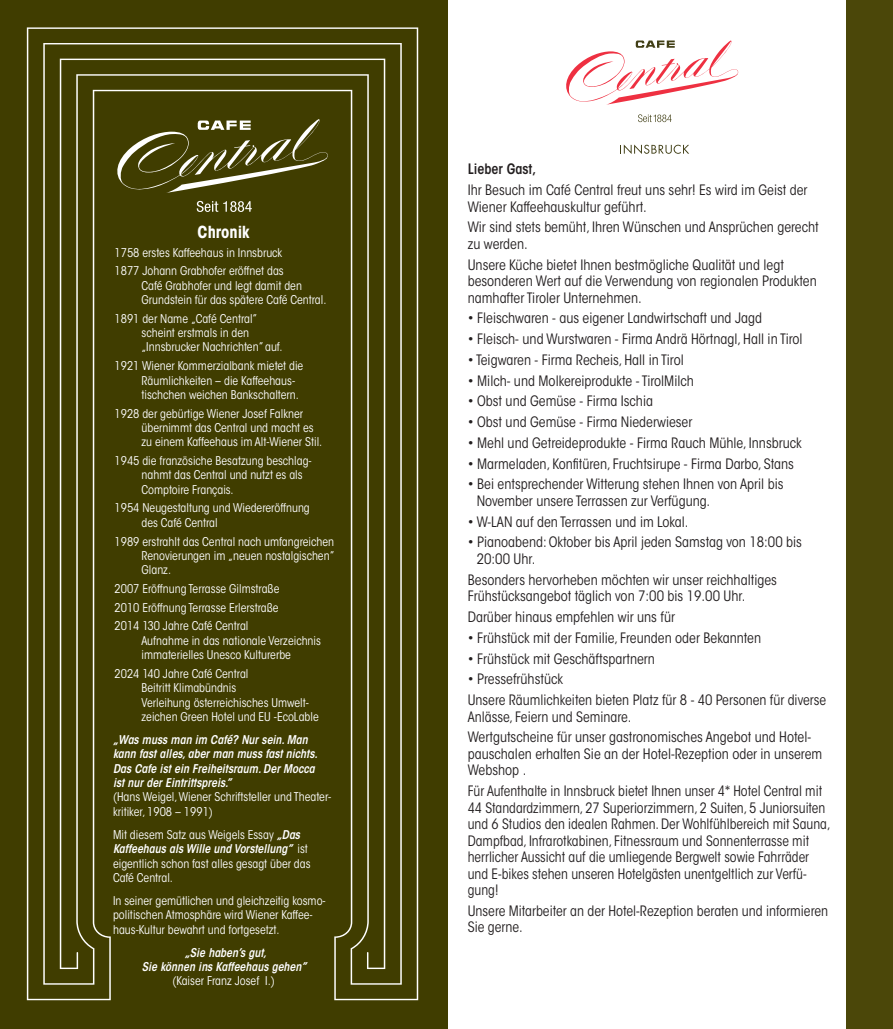
<style>
.page{position:relative;width:893px;height:1029px;background:#fff}
.page>*{position:absolute;margin:0;border:0;box-sizing:border-box;transform-origin:0 0}
.t1{font:700 condensed 16.5px "ITC Avant Garde Std";color:#fff}
.t2{font:condensed 14.25px/16.5px "ITC Avant Garde Std";color:#231f20}
.t3{font:600 condensed 14.25px "ITC Avant Garde Std";color:#231f20}
.t4{font:condensed 12px/14.4px "ITC Avant Garde Std";color:#fff}
.t5{font:italic 600 condensed 12px/14.4px "ITC Avant Garde Std";color:#fff}
.s1{font-weight:400;font-style:normal}
.s2{font-weight:600;font-style:italic}
</style>
<div class="page">
<div style="left:846px;top:0;width:47px;height:1029px;background:#4b4709"></div>
<div style="left:0;top:0;width:447px;height:1029px;background:#403d00"></div>
<svg style="left:27px;top:27px;width:391px;height:973px"></svg>
<svg style="left:197px;top:201px;width:55px;height:11px"></svg>
<svg style="left:113px;top:119px;width:215px;height:74px"></svg>
<svg style="left:620px;top:145px;width:69px;height:9px"></svg>
<svg style="left:638px;top:114px;width:34px;height:8px"></svg>
<svg style="left:566px;top:40px;width:172px;height:65px"></svg>
<p class="t1" style="left:198px;top:221px;width:53px">Chronik</p>
<p class="t4" style="left:115px;top:245px;width:169px">1758 erstes Kaffeehaus in Innsbruck</p>
<p class="t4" style="left:142px;top:264px;width:186px;text-indent:-27px">1877 Johann Grabhofer eröffnet das<br>Café Grabhofer und legt damit den<br>Grundstein für das spätere Café Central.</p>
<p class="t4" style="left:142px;top:311px;width:143px;text-indent:-27px">1891 der Name „Café Central” scheint erstmals in den „Innsbrucker Nachrichten” auf.</p>
<p class="t4" style="left:142px;top:359px;width:163px;text-indent:-27px">1921 Wiener Kommerzialbank mietet die<br>Räumlichkeiten – die Kaffeehaus&shy;tischchen weichen Bankschaltern.</p>
<p class="t4" style="left:142px;top:406px;width:182px;text-indent:-27px">1928 der gebürtige Wiener Josef Falkner übernimmt das Central und macht es zu einem Kaffeehaus im Alt-Wiener Stil.</p>
<p class="t4" style="left:142px;top:454px;width:172px;text-indent:-27px">1945 die französiche Besatzung beschlag&shy;nahmt das Central und nutzt es als<br>Comptoire Français.</p>
<p class="t4" style="left:142px;top:501px;width:170px;text-indent:-27px">1954 Neugestaltung und Wiedereröffnung des Café Central</p>
<p class="t4" style="left:142px;top:534px;width:194px;text-align:justify;text-indent:-27px">1989 erstrahlt das Central nach umfangreichen Renovierungen im „neuen nostalgischen” Glanz.</p>
<p class="t4" style="left:115px;top:582px;width:166px">2007 Eröffnung Terrasse Gilmstraße</p>
<p class="t4" style="left:115px;top:600px;width:166px">2010 Eröffnung Terrasse Erlerstraße</p>
<p class="t4" style="left:142px;top:619px;width:181px;text-indent:-27px">2014 130 Jahre Café Central<br>Aufnahme in das nationale Verzeichnis immaterielles Unesco Kulturerbe</p>
<p class="t4" style="left:142px;top:666px;width:179px;text-indent:-27px">2024 140 Jahre Café Central<br>Beitritt Klimabündnis<br>Verleihung österreichisches Umwelt&shy;zeichen Green Hotel und EU -EcoLable</p>
<p class="t5" style="left:113px;top:732px;width:220px">„Was muss man im Café? Nur sein. Man kann fast alles, aber man muss fast nichts.<br>Das Cafe ist ein Freiheitsraum. Der Mocca<br>ist nur der Eintrittspreis.”<br><span class="s1">(Hans Weigel, Wiener Schriftsteller und Theater&shy;kritiker, 1908 – 1991)</span></p>
<p class="t4" style="left:113px;top:827px;width:199px">Mit diesem Satz aus Weigels Essay <span class="s2">„Das Kaffeehaus als Wille und Vorstellung”</span> ist eigentlich schon fast alles gesagt über das Café Central.</p>
<p class="t4" style="left:113px;top:893px;width:214px">In seiner gemütlichen und gleichzeitig kosmo&shy;politischen Atmosphäre wird Wiener Kaffee&shy;haus-Kultur bewahrt und fortgesetzt.</p>
<p class="t5" style="left:142px;top:945px;width:166px;text-align:center">„Sie haben’s gut,<br>Sie können ins Kaffeehaus gehen” <span class="s1">(Kaiser Franz Josef I.)</span></p>
<p class="t3" style="left:468px;top:160px;width:70px">Lieber Gast,</p>
<p class="t2" style="left:468px;top:182px;width:341px">Ihr Besuch im Café Central freut uns sehr! Es wird im Geist der<br>Wiener Kaffeehauskultur geführt.</p>
<p class="t2" style="left:468px;top:219px;width:352px">Wir sind stets bemüht, Ihren Wünschen und Ansprüchen gerecht zu werden.</p>
<p class="t2" style="left:468px;top:256px;width:351px">Unsere Küche bietet Ihnen bestmögliche Qualität und legt besonderen Wert auf die Verwendung von regionalen Produkten namhafter Tiroler Unternehmen.</p>
<p class="t2" style="left:468px;top:310px;width:296px">• Fleischwaren - aus eigener Landwirtschaft und Jagd</p>
<p class="t2" style="left:468px;top:331px;width:336px">• Fleisch- und Wurstwaren - Firma Andrä Hörtnagl, Hall in Tirol</p>
<p class="t2" style="left:468px;top:352px;width:217px">• Teigwaren - Firma Recheis, Hall in Tirol</p>
<p class="t2" style="left:468px;top:372px;width:228px">• Milch- und Molkereiprodukte - TirolMilch</p>
<p class="t2" style="left:468px;top:393px;width:187px">• Obst und Gemüse - Firma Ischia</p>
<p class="t2" style="left:468px;top:414px;width:226px">• Obst und Gemüse - Firma Niederwieser</p>
<p class="t2" style="left:468px;top:435px;width:335px">• Mehl und Getreideprodukte - Firma Rauch Mühle, Innsbruck</p>
<p class="t2" style="left:468px;top:455px;width:328px">• Marmeladen, Konfitüren, Fruchtsirupe - Firma Darbo, Stans</p>
<p class="t2" style="left:477px;top:476px;width:308px;text-indent:-9px">• Bei entsprechender Witterung stehen Ihnen von April bis<br>November unsere Terrassen zur Verfügung.</p>
<p class="t2" style="left:468px;top:513px;width:222px">• W-LAN auf den Terrassen und im Lokal.</p>
<p class="t2" style="left:477px;top:534px;width:327px;text-indent:-9px">• Pianoabend: Oktober bis April jeden Samstag von 18:00 bis<br>20:00 Uhr.</p>
<p class="t2" style="left:468px;top:571px;width:311px">Besonders hervorheben möchten wir unser reichhaltiges<br>Frühstücksangebot täglich von 7:00 bis 19.00 Uhr.</p>
<p class="t2" style="left:468px;top:609px;width:209px">Darüber hinaus empfehlen wir uns für</p>
<p class="t2" style="left:468px;top:629px;width:295px">• Frühstück mit der Familie, Freunden oder Bekannten</p>
<p class="t2" style="left:468px;top:650px;width:189px">• Frühstück mit Geschäftspartnern</p>
<p class="t2" style="left:468px;top:671px;width:97px">• Pressefrühstück</p>
<p class="t2" style="left:468px;top:692px;width:360px">Unsere Räumlichkeiten bieten Platz für 8 - 40 Personen für diverse<br>Anlässe, Feiern und Seminare.</p>
<p class="t2" style="left:468px;top:729px;width:356px">Wertgutscheine für unser gastronomisches Angebot und Hotel&shy;pauschalen erhalten Sie an der Hotel-Rezeption oder in unserem<br>Webshop .</p>
<p class="t2" style="left:468px;top:783px;width:364px">Für Aufenthalte in Innsbruck bietet Ihnen unser 4* Hotel Central mit 44 Standardzimmern, 27 Superiorzimmern, 2 Suiten, 5 Juniorsuiten und 6 Studios den idealen Rahmen. Der Wohlfühlbereich mit Sauna, Dampfbad, Infrarotkabinen, Fitnessraum und Sonnenterrasse mit herrlicher Aussicht auf die umliegende Bergwelt sowie Fahrräder und E-bikes stehen unseren Hotelgästen unentgeltlich zur Verfü&shy;gung!</p>
<p class="t2" style="left:468px;top:902px;width:362px">Unsere Mitarbeiter an der Hotel-Rezeption beraten und informieren<br>Sie gerne.</p>
</div>
